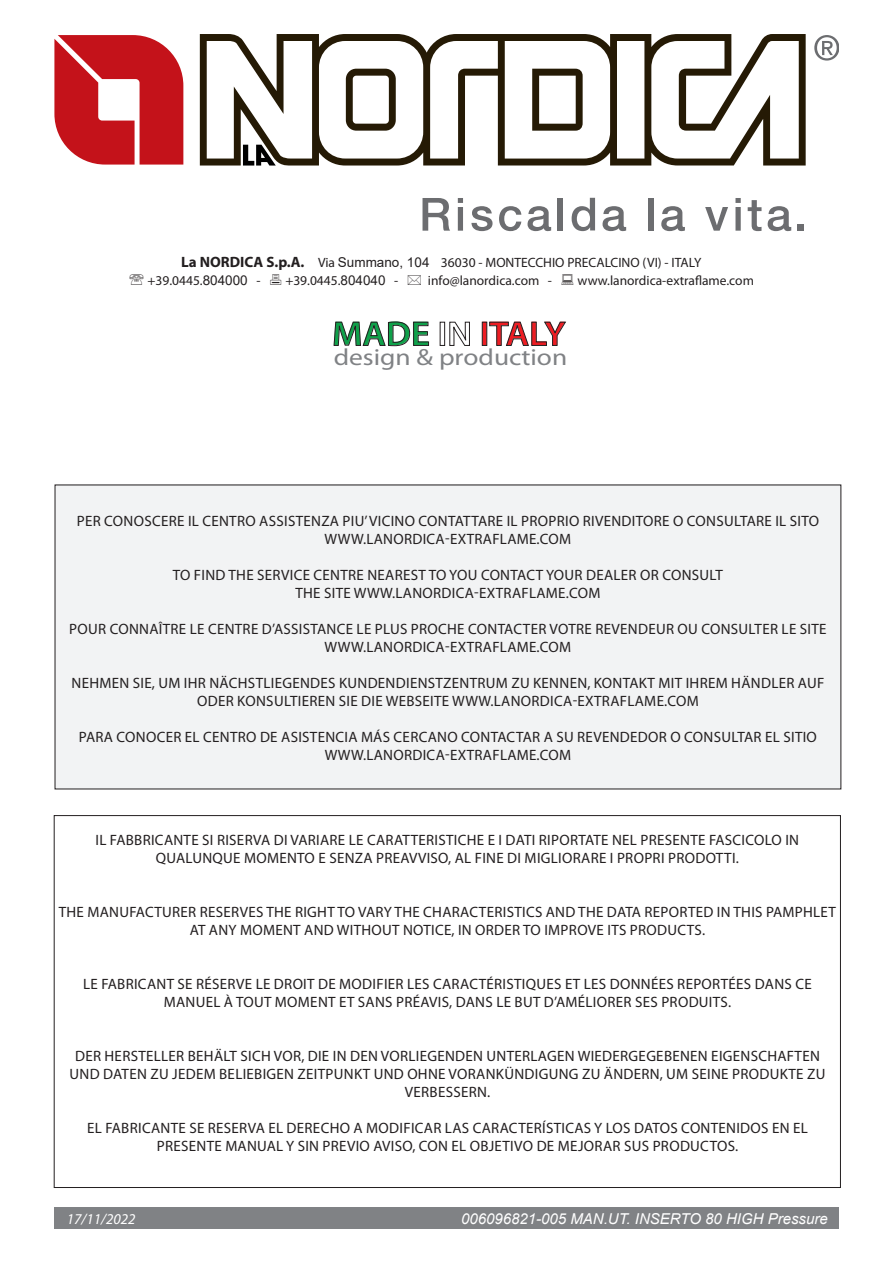
<style>
.page{position:relative;width:893px;height:1263px;background:#fff}
.page>*{position:absolute;margin:0;border:0;box-sizing:border-box;transform-origin:0 0}
.t1{font:600 34.5px "Myriad Pro";color:#ee1d23;scale:1.06 1}
.t2{font:23.4px "Futura";color:#808285;scale:1.17 1}
.t3{font:15px/18px "Myriad Pro";letter-spacing:.02em;color:#231f20}
.t4{font:italic 15px "Arial";color:#fff}
.t5{font:italic 15px "Myriad Pro";color:#fff}
.t6{font:13.5px/18px "Myriad Pro";color:#231f20}
.s1{font-weight:700;font-size:15px}
.s2{font-family:"Arial"}
.s3{color:#0fa14a}
.s4{color:#fff}
</style>
<div class="page">
<div style="left:54px;top:1208px;width:785px;height:21px;background:#808285"></div>
<svg style="left:334px;top:322px;width:95px;height:24px"></svg>
<div style="left:440px;top:322px;width:5px;height:24px;border:1px solid #231f20"></div>
<svg style="left:449px;top:322px;width:21px;height:24px"></svg>
<div style="left:482px;top:322px;width:5px;height:24px;border:1px solid #231f20"></div>
<svg style="left:489px;top:322px;width:77px;height:24px"></svg>
<svg style="left:54px;top:35px;width:129px;height:130px"></svg>
<svg style="left:814px;top:35px;width:25px;height:26px"></svg>
<svg style="left:422px;top:198px;width:28px;height:33px"></svg>
<svg style="left:458px;top:198px;width:5px;height:33px"></svg>
<svg style="left:471px;top:206px;width:22px;height:25px"></svg>
<svg style="left:499px;top:206px;width:22px;height:25px"></svg>
<svg style="left:528px;top:206px;width:23px;height:25px"></svg>
<div style="left:557px;top:198px;width:6px;height:33px;background:#6c6d70"></div>
<svg style="left:572px;top:198px;width:23px;height:33px"></svg>
<svg style="left:603px;top:206px;width:23px;height:25px"></svg>
<div style="left:649px;top:198px;width:5px;height:33px;background:#6c6d70"></div>
<svg style="left:661px;top:206px;width:24px;height:25px"></svg>
<svg style="left:705px;top:207px;width:23px;height:24px"></svg>
<svg style="left:735px;top:198px;width:6px;height:33px"></svg>
<svg style="left:748px;top:200px;width:13px;height:31px"></svg>
<svg style="left:768px;top:206px;width:23px;height:25px"></svg>
<div style="left:798px;top:224px;width:6px;height:7px;background:#6c6d70"></div>
<svg style="left:200px;top:34px;width:606px;height:132px"></svg>
<svg style="left:207px;top:41px;width:105px;height:125px"></svg>
<div style="left:55px;top:485px;width:786px;height:304px;background:#f2f3f4"></div>
<p class="t6" style="left:148px;top:254px;width:555px;text-indent:33px"><span class="s1">La NORDICA S.p.A.</span> VIA <span class="s2">Summano, 104</span> 36030 - MONTECCHIO PRECALCINO (VI) - ITALY +39.0445.<span class="s2">804000</span> -</p>
<p class="t6" style="left:285px;top:272px;width:114px">+39.0445.<span class="s2">804040</span> -</p>
<p class="t6" style="left:428px;top:272px;width:126px">INFO@LANORDICA.COM -</p>
<p class="t6" style="left:578px;top:272px;width:178px">WWW.LANORDICA-EXTRAFLAME.COM</p>
<h1 class="t1" style="left:332px;top:312px;width:222px"><span class="s3">MADE</span> <span class="s4">IN</span> ITALY</h1>
<h2 class="t2" style="left:334px;top:342px;width:201px">design &amp; production</h2>
<p class="t3" style="left:325px;top:511px;width:496px;text-indent:-248px">PER CONOSCERE IL CENTRO ASSISTENZA PIU’ VICINO CONTATTARE IL PROPRIO RIVENDITORE O CONSU LTARE IL SITO<br>WWW</p>
<p class="t3" style="left:363px;top:529px;width:210px">.LANORDICA-EXTRAFLAME.COM</p>
<p class="t3" style="left:295px;top:565px;width:429px;text-indent:-123px">TO FIND THE SERVICE CENTRE NEAREST TO YOU CONTACT YOUR DEALER OR CONSU LT<br>THE SITE WWW</p>
<p class="t3" style="left:392px;top:583px;width:210px">.LANORDICA-EXTRAFLAME.COM</p>
<p class="t3" style="left:325px;top:619px;width:503px;text-indent:-255px">POUR CONNAÎTRE LE CENTRE D’ASSISTANCE LE PLUS PROCHE CONTACTER VOTRE REVENDEUR OU CONSU LTER LE SITE<br>WWW</p>
<p class="t3" style="left:363px;top:637px;width:210px">.LANORDICA-EXTRAFLAME.COM</p>
<p class="t3" style="left:197px;top:673px;width:619px;text-indent:-126px">NEHMEN SIE, UM IHR NÄCHSTLIEGENDES KU NDENDIENSTZENTRUM ZU KENNEN, KONTAKT MIT IHREM HÄNDLER AUF<br>ODER KONSU LTIEREN SIE DIE WEBSEITE WWW</p>
<p class="t3" style="left:491px;top:691px;width:210px">.LANORDICA-EXTRAFLAME.COM</p>
<p class="t3" style="left:325px;top:727px;width:494px;text-indent:-246px">PARA CONOCER EL CENTRO DE ASISTENCIA MÁS CERCANO CONTACTAR A SU REVENDEDOR O CONSU LTAR EL SITIO<br>WWW</p>
<p class="t3" style="left:363px;top:745px;width:210px">.LANORDICA-EXTRAFLAME.COM</p>
<p class="t3" style="left:95px;top:831px;width:56px">IL FABBRICANTE</p>
<p class="t3" style="left:202px;top:831px;width:44px">SI RISERVA</p>
<p class="t3" style="left:274px;top:831px;width:26px">DI VARIARE</p>
<p class="t3" style="left:349px;top:831px;width:27px">LE CARATTERI</p>
<p class="t3" style="left:438px;top:831px;width:17px">STICHE</p>
<p class="t3" style="left:488px;top:831px;width:60px">EI DATI RIPORTATE</p>
<p class="t3" style="left:612px;top:831px;width:9px">NEL</p>
<p class="t3" style="left:640px;top:831px;width:41px">PRESENTE</p>
<p class="t3" style="left:709px;top:831px;width:33px">FASCICOLO</p>
<p class="t3" style="left:785px;top:831px;width:7px">IN</p>
<p class="t3" style="left:156px;top:849px;width:100px">QUALUNQUE MOMENTO</p>
<p class="t3" style="left:318px;top:849px;width:67px">E SENZA PREAVVI</p>
<p class="t3" style="left:431px;top:849px;width:129px">SO, AL FINE DI MIGLIORARE</p>
<p class="t3" style="left:610px;top:849px;width:16px">I PROPRI</p>
<p class="t3" style="left:668px;top:849px;width:10px">PRO</p>
<p class="t3" style="left:695px;top:849px;width:19px">DOTTI</p>
<p class="t3" style="left:736px;top:849px;width:5px">.</p>
<p class="t3" style="left:59px;top:903px;width:40px">THE MAN</p>
<p class="t3" style="left:119px;top:903px;width:62px">UFACTURER</p>
<p class="t3" style="left:200px;top:903px;width:33px">RESERVE</p>
<p class="t3" style="left:256px;top:903px;width:20px">S THE</p>
<p class="t3" style="left:295px;top:903px;width:73px">RIGHT TO VARY</p>
<p class="t3" style="left:395px;top:903px;width:10px">THE</p>
<p class="t3" style="left:423px;top:903px;width:10px">CHARACTERI</p>
<p class="t3" style="left:507px;top:903px;width:81px">STICS AND THE</p>
<p class="t3" style="left:607px;top:903px;width:19px">DATA</p>
<p class="t3" style="left:645px;top:903px;width:10px">REPORTE</p>
<p class="t3" style="left:703px;top:903px;width:73px">D INTHIS PAMPHLET</p>
<p class="t3" style="left:190px;top:921px;width:30px">AT ANY</p>
<p class="t3" style="left:240px;top:921px;width:11px">MOMENT</p>
<p class="t3" style="left:304px;top:921px;width:55px">AN D WITHO</p>
<p class="t3" style="left:382px;top:921px;width:30px">UT NOTICE</p>
<p class="t3" style="left:452px;top:921px;width:103px">, INORDERTOIMPROVE</p>
<p class="t3" style="left:607px;top:921px;width:32px">IT S PRO</p>
<p class="t3" style="left:657px;top:921px;width:50px">DUCTS.</p>
<p class="t3" style="left:83px;top:975px;width:52px">LE FABRICANT</p>
<p class="t3" style="left:178px;top:975px;width:51px">SE RÉSERVE</p>
<p class="t3" style="left:256px;top:975px;width:37px">LE DROIT</p>
<p class="t3" style="left:318px;top:975px;width:125px">DEMODIFIER LES CARACT</p>
<p class="t3" style="left:486px;top:975px;width:145px">ÉRISTIQUES ET LES DONN</p>
<p class="t3" style="left:651px;top:975px;width:36px">ÉES REPORT</p>
<p class="t3" style="left:728px;top:975px;width:76px">ÉES DANS CE</p>
<p class="t3" style="left:164px;top:993px;width:11px">MAN</p>
<p class="t3" style="left:196px;top:993px;width:91px">UEL À TOUT MOMENT</p>
<p class="t3" style="left:339px;top:993px;width:255px">ET SAN S PRÉAVI S, DAN S LE BUT D’AM ÉLIORER</p>
<p class="t3" style="left:635px;top:993px;width:36px">SES PRO</p>
<p class="t3" style="left:689px;top:993px;width:44px">DUITS.</p>
<p class="t3" style="left:75px;top:1047px;width:10px">DER</p>
<p class="t3" style="left:105px;top:1047px;width:43px">HERSTELLER</p>
<p class="t3" style="left:188px;top:1047px;width:69px">BEHÄLT SICH</p>
<p class="t3" style="left:274px;top:1047px;width:116px">VOR, DIEIN DEN VORLIE</p>
<p class="t3" style="left:427px;top:1047px;width:69px">GENDEN UNTERLA</p>
<p class="t3" style="left:547px;top:1047px;width:135px">GEN WIEDERGEGEBENEN</p>
<p class="t3" style="left:711px;top:1047px;width:58px">EIGENSCHA</p>
<p class="t3" style="left:787px;top:1047px;width:17px">FTEN</p>
<p class="t3" style="left:70px;top:1065px;width:43px">UND DATEN</p>
<p class="t3" style="left:150px;top:1065px;width:85px">ZU JEDEM BELIE</p>
<p class="t3" style="left:254px;top:1065px;width:52px">BIGEN ZEITP</p>
<p class="t3" style="left:334px;top:1065px;width:84px">UNKT UND OHNE</p>
<p class="t3" style="left:449px;top:1065px;width:19px">VORAN</p>
<p class="t3" style="left:496px;top:1065px;width:212px">KÜNDIGUNG ZU ÄNDERN, UM SEINE</p>
<p class="t3" style="left:732px;top:1065px;width:95px">PRODUKTE ZU</p>
<p class="t3" style="left:405px;top:1083px;width:87px">VERBESSERN.</p>
<p class="t3" style="left:87px;top:1119px;width:52px">EL FABRICANTE</p>
<p class="t3" style="left:189px;top:1119px;width:52px">SE RESERVA</p>
<p class="t3" style="left:268px;top:1119px;width:39px">EL DERECHO</p>
<p class="t3" style="left:354px;top:1119px;width:66px">A MODIFICAR</p>
<p class="t3" style="left:445px;top:1119px;width:38px">LA S CARACTER</p>
<p class="t3" style="left:542px;top:1119px;width:20px">ÍSTICA</p>
<p class="t3" style="left:584px;top:1119px;width:107px">S YLOS DATOS CONTENI</p>
<p class="t3" style="left:740px;top:1119px;width:61px">DOS EN EL</p>
<p class="t3" style="left:157px;top:1137px;width:41px">PRESENTE</p>
<p class="t3" style="left:225px;top:1137px;width:11px">MAN</p>
<p class="t3" style="left:257px;top:1137px;width:74px">UAL Y SIN PREVIO</p>
<p class="t3" style="left:373px;top:1137px;width:56px">AVI SO, CON</p>
<p class="t3" style="left:451px;top:1137px;width:52px">EL OBJETIVO</p>
<p class="t3" style="left:537px;top:1137px;width:58px">DE MEJORAR</p>
<p class="t3" style="left:624px;top:1137px;width:39px">SUS PRO</p>
<p class="t3" style="left:680px;top:1137px;width:60px">DUCTOS.</p>
<p class="t5" style="left:67px;top:1210px;width:70px">17/11/2022</p>
<p class="t4" style="left:461px;top:1209px;width:368px">006096821-005 MAN.UT. INSERTO 80 HIGH Pressure</p>
</div>
